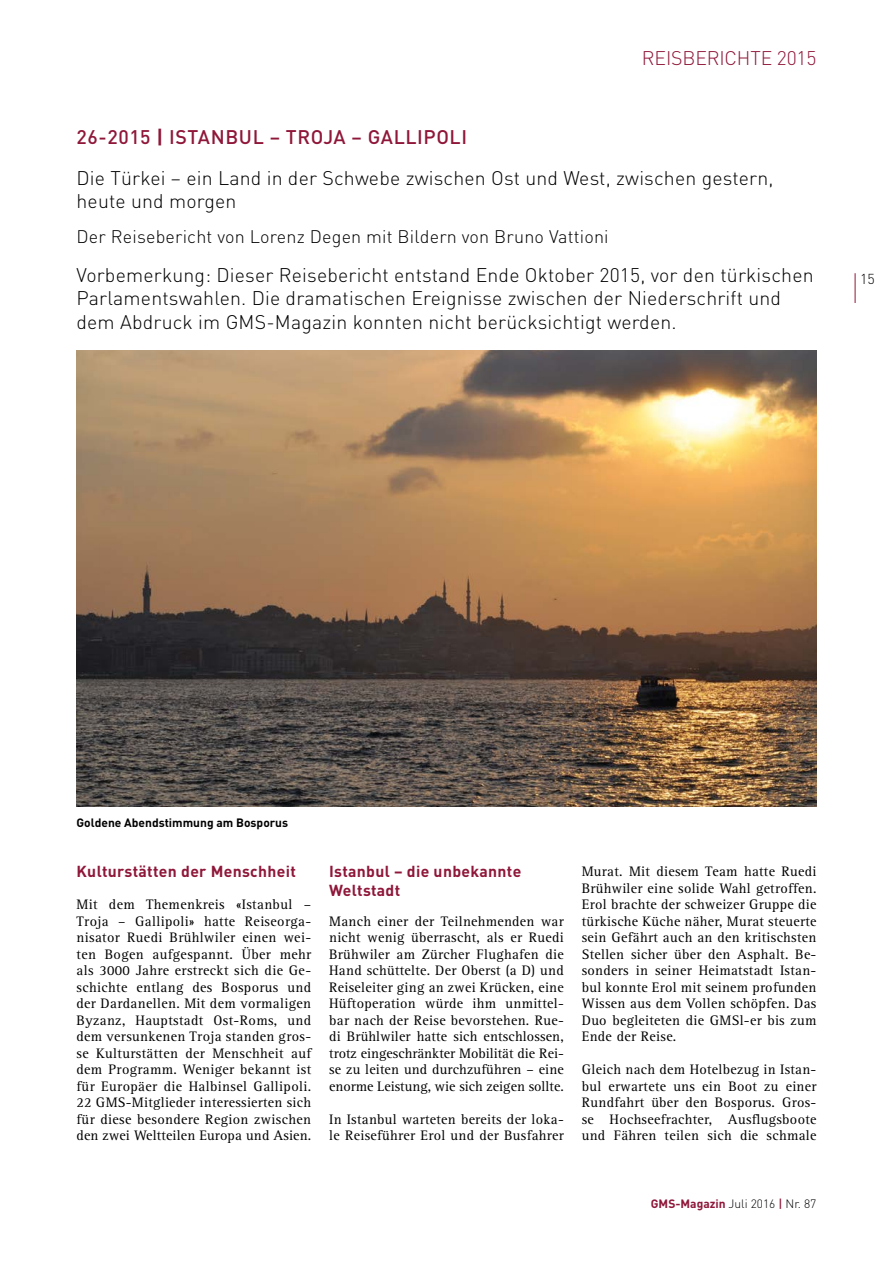
<style>
.page{position:relative;width:893px;height:1263px;background:#fff}
.page>*{position:absolute;margin:0;border:0;box-sizing:border-box;transform-origin:0 0}
.t1{font:300 19.5px/23.4px "DIN";letter-spacing:.01em;color:#000}
.t2{font:300 19.5px "DIN";letter-spacing:-.01em;color:#8f1739}
.t3{font:300 18px "DIN";letter-spacing:.01em;color:#000}
.t4{font:700 15.75px/18.9px "DIN";letter-spacing:.02em;color:#8f1739}
.t5{font:14.25px/16.5px "Rotis Serif";letter-spacing:.02em;color:#000;text-align:justify}
.t6{font:300 14.25px "DIN";color:#000}
.t7{font:700 12px "DIN";color:#000}
.t8{font:300 12px "DIN";color:#000}
.s1{font-weight:500;color:#8f1739}
.s2{font-weight:700;color:#8f1739}
</style>
<div class="page">
<hr style="left:855px;top:273px;width:1px;height:30px;background:#8f1739">
<img style="left:77px;top:350px;width:739px;height:456px">
<p class="t2" style="left:642px;top:46px;width:176px">REISBERICHTE 2015</p>
<p class="t1" style="left:77px;top:116px;width:698px;line-height:41.4px"><span class="s1">26-2015</span> <span class="s2">|</span> <span class="s1">ISTANBUL – TROJA – GALLIPOLI<br></span>Die Türkei – ein Land in der Schwebe zwischen Ost und West, zwischen gestern,</p>
<p class="t1" style="left:77px;top:189px;width:161px">heute und morgen</p>
<p class="t3" style="left:77px;top:225px;width:534px">Der Reisebericht von Lorenz Degen mit Bildern von Bruno Vattioni</p>
<p class="t1" style="left:77px;top:263px;width:739px">Vorbemerkung: Dieser Reisebericht entstand Ende Oktober 2015, vor den türkischen<br>Parlamentswahlen. Die dramatischen Ereignisse zwischen der Niederschrift und dem Abdruck im GMS-Magazin konnten nicht berücksichtigt werden.</p>
<p class="t6" style="left:860px;top:270px;width:16px">15</p>
<p class="t7" style="left:77px;top:814px;width:213px">Goldene Abendstimmung am Bosporus</p>
<p class="t4" style="left:77px;top:861px;width:221px">Kulturstätten der Menschheit</p>
<p class="t5" style="left:77px;top:896px;width:236px">Mit dem Themenkreis «Istanbul – Troja – Gallipoli» hatte Reiseorga&shy;nisator Ruedi Brühlwiler einen wei&shy;ten Bogen aufgespannt. Über mehr als 3000 Jahre erstreckt sich die Ge&shy;schichte entlang des Bosporus und der Dardanellen. Mit dem vormaligen Byzanz, Hauptstadt Ost-Roms, und dem versunkenen Troja standen gros&shy;se Kulturstätten der Menschheit auf dem Programm. Weniger bekannt ist für Europäer die Halbinsel Gallipoli.<br>22 GMS-Mitglieder interessierten sich für diese besondere Region zwischen den zwei Weltteilen Europa und Asien.</p>
<p class="t4" style="left:329px;top:861px;width:194px">Istanbul – die unbekannte<br>Weltstadt</p>
<p class="t5" style="left:329px;top:913px;width:236px">Manch einer der Teilnehmenden war nicht wenig überrascht, als er Ruedi Brühwiler am Zürcher Flughafen die Hand schüttelte. Der Oberst (a D) und Reiseleiter ging an zwei Krücken, eine Hüftoperation würde ihm unmittel&shy;bar nach der Reise bevorstehen. Rue&shy;di Brühlwiler hatte sich entschlossen, trotz eingeschränkter Mobilität die Rei&shy;se zu leiten und durchzuführen – eine enorme Leistung, wie sich zeigen sollte.</p>
<p class="t5" style="left:329px;top:1111px;width:236px">In Istanbul warteten bereits der loka&shy;le Reiseführer Erol und der Busfahrer</p>
<p class="t5" style="left:582px;top:863px;width:236px">Murat. Mit diesem Team hatte Ruedi Brühwiler eine solide Wahl getroffen.<br>Erol brachte der schweizer Gruppe die türkische Küche näher, Murat steuerte sein Gefährt auch an den kritischsten Stellen sicher über den Asphalt. Be&shy;sonders in seiner Heimatstadt Istan&shy;bul konnte Erol mit seinem profunden Wissen aus dem Vollen schöpfen. Das Duo begleiteten die GMSl-er bis zum Ende der Reise.</p>
<p class="t5" style="left:582px;top:1062px;width:236px">Gleich nach dem Hotelbezug in Istan&shy;bul erwartete uns ein Boot zu einer Rundfahrt über den Bosporus. Gros&shy;se Hochseefrachter, Ausflugsboote und Fähren teilen sich die schmale</p>
<p class="t8" style="left:651px;top:1196px;width:167px"><span class="s2">GMS-Magazin</span> Juli 2016 <span class="s1">|</span> Nr. 87</p>
</div>
